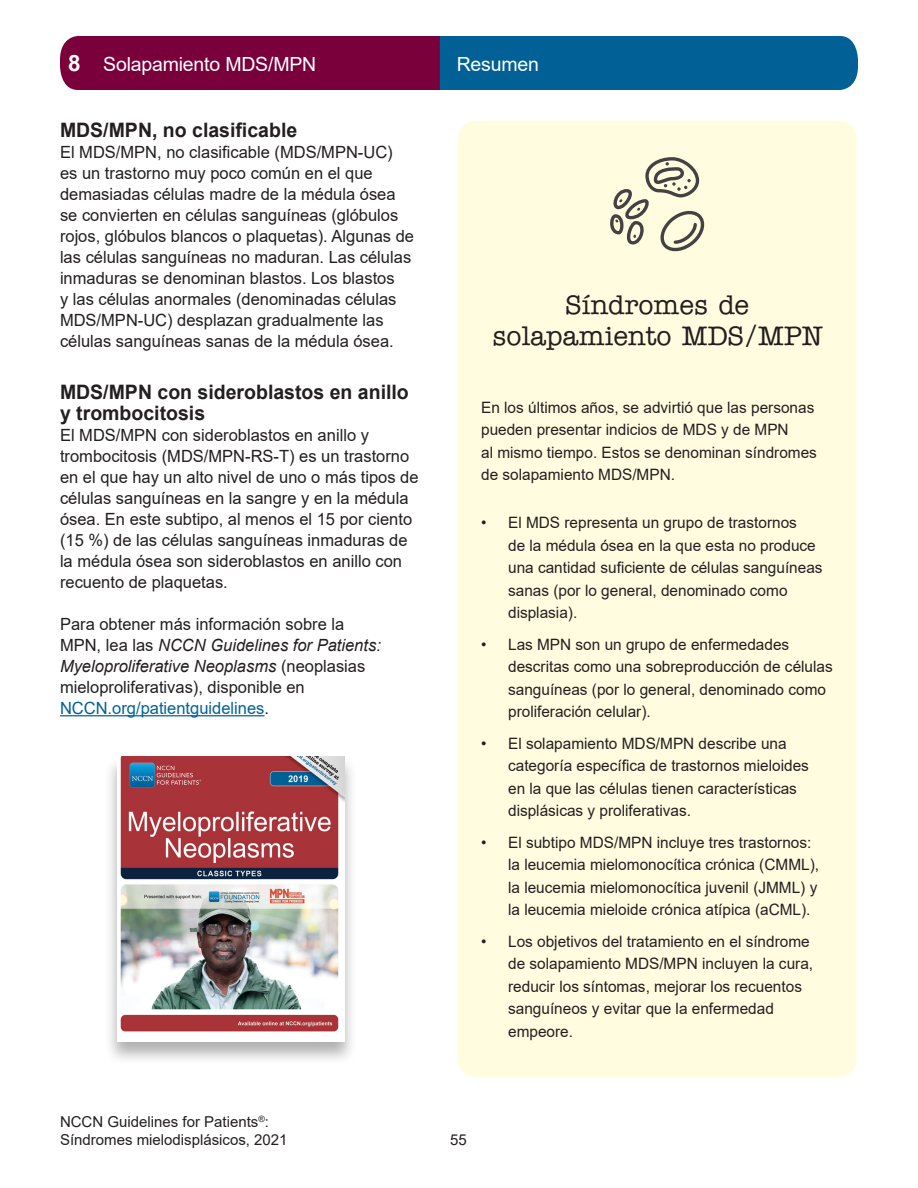
<style>
.page{position:relative;width:918px;height:1188px;background:#fff}
.page>*{position:absolute;margin:0;border:0;box-sizing:border-box;transform-origin:0 0}
.t1{font:500 27px/31.5px "American Typewriter Std";color:#231f20;text-align:center}
.t2{font:700 19.95px/21px "Arial";color:#231f20}
.t3{font:19.5px "Arial";letter-spacing:-.01em;color:#fff}
.t4{font:16.8px/21px "Arial";color:#231f20}
.t5{font:15.75px/22.5px "Arial";color:#231f20}
.t6{font:15px/18px "Arial";color:#231f20}
.s1{font-weight:700;font-size:22.5px}
.s2{font-style:italic}
.s3{color:#016197}
</style>
<div class="page">
<svg style="left:60px;top:36px;width:798px;height:54px;background:#3c346c"></svg>
<hr style="left:60px;top:715px;width:205px;height:1px;background:#016197">
<div style="left:104px;top:755px;width:253px;height:311px;background:#231f20;opacity:.35"></div>
<img style="left:117px;top:756px;width:228px;height:286px">
<div style="left:458px;top:121px;width:399px;height:956px;background:#fffce0;border-radius:18px"></div>
<svg style="left:610px;top:157px;width:95px;height:95px"></svg>
<p class="t3" style="left:68px;top:51px;width:250px"><span class="s1">8</span> Solapamiento MDS/MPN</p>
<p class="t3" style="left:457px;top:51px;width:84px">Resumen</p>
<p class="t2" style="left:60px;top:119px;width:239px">MDS/MPN, no clasificable</p>
<p class="t4" style="left:60px;top:141px;width:356px">El MDS/MPN, no clasificable (MDS/MPN-UC) es un trastorno muy poco común en el que demasiadas células madre de la médula ósea se convierten en células sanguíneas (glóbulos rojos, glóbulos blancos o plaquetas). Algunas de las células sanguíneas no maduran. Las células inmaduras se denominan blastos. Los blastos<br>y las células anormales (denominadas células MDS/MPN-UC) desplazan gradualmente las células sanguíneas sanas de la médula ósea.</p>
<p class="t2" style="left:60px;top:382px;width:350px">MDS/MPN con sideroblastos en anillo y trombocitosis</p>
<p class="t4" style="left:60px;top:424px;width:360px">El MDS/MPN con sideroblastos en anillo y trombocitosis (MDS/MPN-RS-T) es un trastorno en el que hay un alto nivel de uno o más tipos de células sanguíneas en la sangre y en la médula ósea. En este subtipo, al menos el 15 por ciento (15 %) de las células sanguíneas inmaduras de la médula ósea son sideroblastos en anillo con recuento de plaquetas.</p>
<p class="t4" style="left:60px;top:613px;width:322px">Para obtener más información sobre la MPN, lea las <span class="s2">NCCN Guidelines for Patients:<br>Myeloproliferative Neoplasms</span> (neoplasias mieloproliferativas), disponible en <span class="s3">NCCN.org/patientguidelines</span>.</p>
<p class="t6" style="left:60px;top:1112px;width:229px">NCCN Guidelines for Patients<sup>®</sup>:<br>Síndromes mielodisplásicos, 2021</p>
<h1 class="t1" style="left:492px;top:289px;width:331px">Síndromes de solapamiento MDS/MPN</h1>
<p class="t5" style="left:481px;top:396px;width:337px">En los últimos años, se advirtió que las personas pueden presentar indicios de MDS y de MPN<br>al mismo tiempo. Estos se denominan síndromes de solapamiento MDS/MPN.</p>
<p class="t5" style="left:508px;top:511px;width:316px;text-indent:-27px">• El MDS representa un grupo de trastornos<br>de la médula ósea en la que esta no produce una cantidad suficiente de células sanguíneas sanas (por lo general, denominado como displasia).</p>
<p class="t5" style="left:508px;top:633px;width:326px;text-indent:-27px">• Las MPN son un grupo de enfermedades descritas como una sobreproducción de células sanguíneas (por lo general, denominado como proliferación celular).</p>
<p class="t5" style="left:508px;top:732px;width:302px;text-indent:-27px">• El solapamiento MDS/MPN describe una categoría específica de trastornos mieloides en la que las células tienen características displásicas y proliferativas.</p>
<p class="t5" style="left:508px;top:831px;width:312px;text-indent:-27px">• El subtipo MDS/MPN incluye tres trastornos: la leucemia mielomonocítica crónica (CMML), la leucemia mielomonocítica juvenil (JMML) y la leucemia mieloide crónica atípica (aCML).</p>
<p class="t5" style="left:508px;top:930px;width:307px;text-indent:-27px">• Los objetivos del tratamiento en el síndrome de solapamiento MDS/MPN incluyen la cura, reducir los síntomas, mejorar los recuentos sanguíneos y evitar que la enfermedad empeore.</p>
<p class="t6" style="left:450px;top:1130px;width:18px">55</p>
</div>
